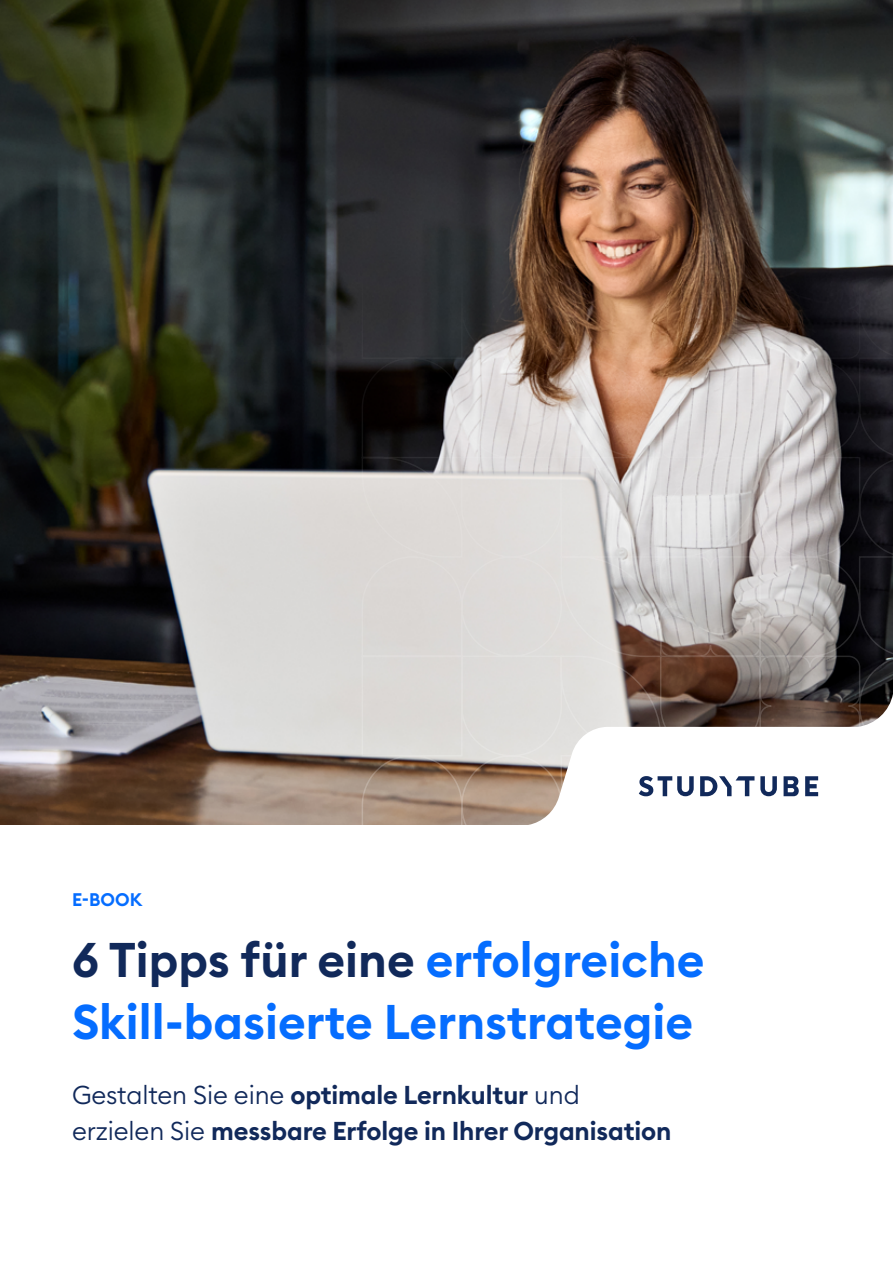
<style>
.page{position:relative;width:893px;height:1263px;background:#fff}
.page>*{position:absolute;margin:0;border:0;box-sizing:border-box;transform-origin:0 0}
.t1{font:600 48px/63px "Euclid Circular B";color:#056dff}
.t2{font:600 25.5px/36px "Euclid Circular B";letter-spacing:-.005em;color:#11295a}
.t3{font:600 18px "Euclid Circular B";color:#056dff}
.s1{color:#11295a}
.s2{font-weight:300}
</style>
<div class="page">
<img style="left:0;top:0;width:892px;height:825px">
<svg style="left:361px;top:257px;width:531px;height:568px;background:#a79e9a"></svg>
<p class="t3" style="left:72px;top:888px;width:72px">E-BOOK</p>
<h1 class="t1" style="left:72px;top:928px;width:634px"><span class="s1">6 Tipps für eine</span> erfolgreiche<br>Skill-basierte Lernstrategie</h1>
<p class="t2" style="left:72px;top:1077px;width:601px"><span class="s2">Gestalten Sie eine</span> optimale Lernkultur <span class="s2">und erzielen Sie</span> messbare Erfolge in Ihrer Organisation</p>
</div>
